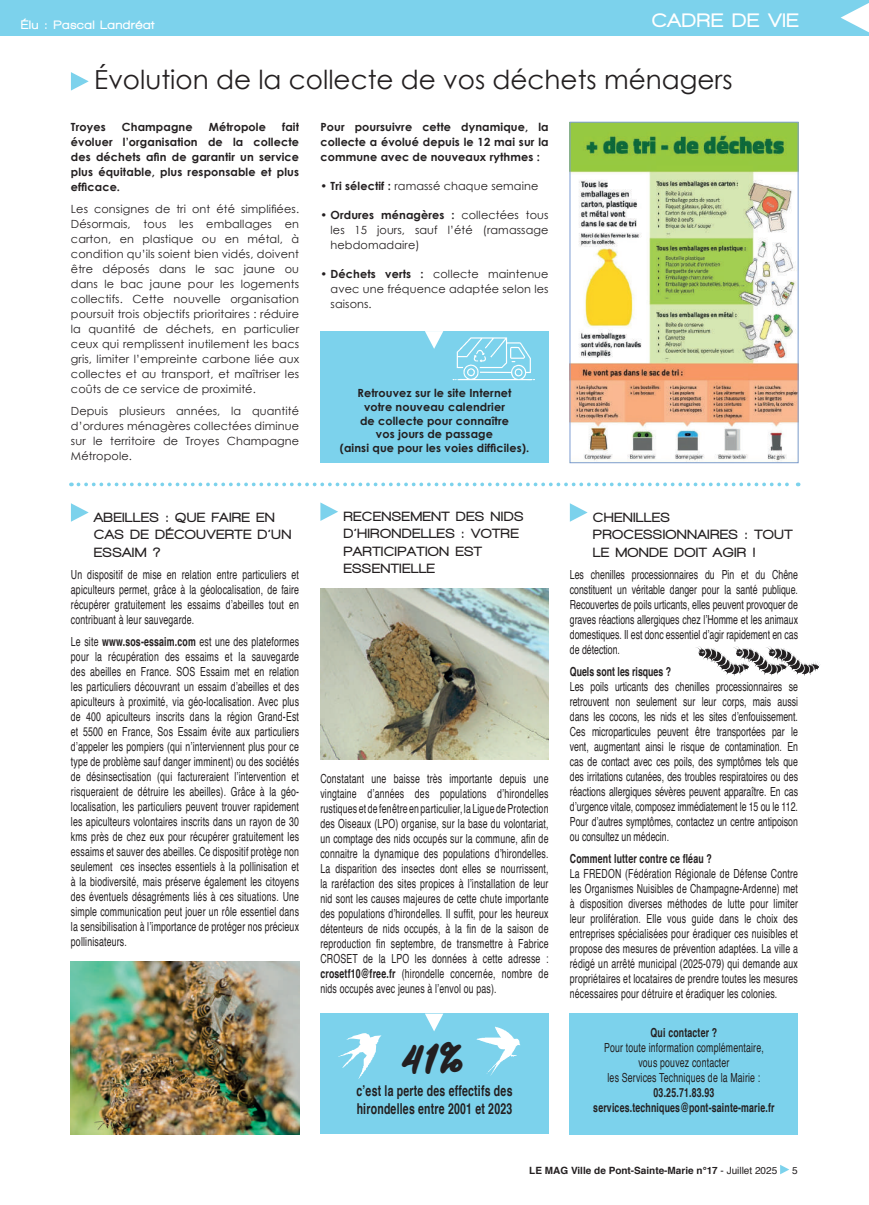
<style>
.page{position:relative;width:869px;height:1205px;background:#fff}
.page>*{position:absolute;margin:0;border:0;box-sizing:border-box;transform-origin:0 0}
.t1{font:42.5px "Bluetea";color:#231f20}
.t2{font:26.25px "Century Gothic";color:#231f20}
.t3{font:900 20px "Walkway";letter-spacing:.07em;color:#fff}
.t4{font:700 15px/17.5px "Helvetica";letter-spacing:.02em;color:#231f20;scale:.7 1}
.t5{font:900 13.75px/17.5px "Walkway";letter-spacing:.07em;color:#231f20}
.t6{font:12.5px/15px "Helvetica";letter-spacing:.02em;color:#231f20;text-align:justify;scale:.7 1}
.t7{font:700 12.5px/15px "Helvetica";letter-spacing:.02em;color:#231f20;text-align:center;scale:.7 1}
.t8{font:700 12.5px "Helvetica";color:#231f20;scale:.7 1}
.t9{font:900 12.5px "Walkway";letter-spacing:.07em;color:#fff}
.t10{font:11.25px/15px "Century Gothic";letter-spacing:.01em;color:#231f20;text-align:justify}
.t11{font:700 11.25px/15px "Century Gothic";letter-spacing:.01em;color:#231f20;text-align:justify}
.t12{font:700 10px "Helvetica";color:#231f20}
.t13{font:10px "Helvetica";color:#231f20}
.s1{font-weight:700}
.s2{font-weight:400}
</style>
<div class="page">
<svg style="left:780px;top:1165px;width:9px;height:9px"></svg>
<div style="left:0;top:0;width:868px;height:35px;background:#7cd2ec"></div>
<svg style="left:841px;top:3px;width:27px;height:29px"></svg>
<svg style="left:71px;top:72px;width:18px;height:19px"></svg>
<svg style="left:71px;top:503px;width:18px;height:19px"></svg>
<svg style="left:320px;top:502px;width:18px;height:19px"></svg>
<img style="left:320px;top:588px;width:228px;height:171px">
<svg style="left:569px;top:503px;width:18px;height:19px"></svg>
<div style="left:320px;top:331px;width:228px;height:132px;background:#7cd2ec"></div>
<svg style="left:425px;top:331px;width:18px;height:18px"></svg>
<img style="left:571px;top:124px;width:224px;height:337px">
<div style="left:569px;top:122px;width:228px;height:341px;border:1px solid #7e9ed2"></div>
<img style="left:71px;top:961px;width:228px;height:173px">
<div style="left:320px;top:1013px;width:228px;height:121px;background:#7cd2ec"></div>
<svg style="left:425px;top:1013px;width:18px;height:18px"></svg>
<img style="left:476px;top:1027px;width:41px;height:48px">
<img style="left:338px;top:1033px;width:43px;height:46px">
<svg style="left:78px;top:482px;width:720px;height:4px"></svg>
<div style="left:569px;top:1013px;width:228px;height:121px;background:#7cd2ec"></div>
<svg style="left:696px;top:646px;width:6px;height:11px"></svg>
<svg style="left:733px;top:646px;width:7px;height:11px"></svg>
<svg style="left:766px;top:646px;width:6px;height:11px"></svg>
<img style="left:456px;top:337px;width:49px;height:31px">
<h3 class="t3" style="left:651px;top:10px;width:147px">CADRE DE VIE</h3>
<h2 class="t2" style="left:94px;top:61px;width:639px">Évolution de la collecte de vos déchets ménagers</h2>
<p class="t11" style="left:71px;top:119px;width:36px">Troyes</p>
<p class="t11" style="left:122px;top:119px;width:72px">Champagne</p>
<p class="t11" style="left:209px;top:119px;width:58px">Métropole</p>
<h3 class="t3" style="left:71px;top:10px;width:177px">ENVIRONNEMENT</h3>
<h3 class="t3" style="left:622px;top:10px;width:177px">ENVIRONNEMENT</h3>
<p class="t9" style="left:21px;top:18px;width:135px">Élu : Pascal Landréat</p>
<p class="t11" style="left:71px;top:119px;width:229px;text-indent:211px">fait évoluer l’organisation de la collecte des déchets afin de garantir un service plus équitable, plus responsable et plus efficace.</p>
<p class="t10" style="left:71px;top:201px;width:229px">Les consignes de tri ont été simplifiées.<br>Désormais, tous les emballages en carton, en plastique ou en métal, à condition qu’ils soient bien vidés, doivent être déposés dans le sac jaune ou dans le bac jaune pour les logements collectifs. Cette nouvelle organisation poursuit trois objectifs prioritaires : réduire la quantité de déchets, en particulier ceux qui remplissent inutilement les bacs gris, limiter l’empreinte carbone liée aux collectes et au transport, et maîtriser les coûts de ce service de proximité.</p>
<p class="t10" style="left:71px;top:403px;width:229px">Depuis plusieurs années, la quantité d’ordures ménagères collectées diminue sur le territoire de Troyes Champagne Métropole.</p>
<p class="t11" style="left:320px;top:119px;width:229px">Pour poursuivre cette dynamique, la collecte a évolué depuis le 12 mai sur la commune avec de nouveaux rythmes :</p>
<p class="t10" style="left:320px;top:178px;width:219px"><span class="s1">• Tri sélectif :</span> ramassé chaque semaine</p>
<p class="t10" style="left:330px;top:207px;width:219px;text-indent:-10px"><span class="s1">• Ordures ménagères :</span> collectées tous les 15 jours, sauf l’été (ramassage hebdomadaire)</p>
<p class="t10" style="left:330px;top:266px;width:219px;text-indent:-10px"><span class="s1">• Déchets verts :</span> collecte maintenue avec une fréquence adaptée selon les saisons.</p>
<p class="t11" style="left:339px;top:386px;width:191px;line-height:13.8px;text-align:center">Retrouvez sur le site Internet<br>votre nouveau calendrier<br>de collecte pour connaître<br>vos jours de passage<br>(ainsi que pour les voies difficiles).</p>
<p class="t5" style="left:94px;top:508px;width:198px">ABEILLES : QUE FAIRE EN<br>CAS DE DÉCOUVERTE D’UN<br>ESSAIM ?</p>
<p class="t6" style="left:71px;top:567px;width:327px">Un dispositif de mise en relation entre particuliers et apiculteurs permet, grâce à la géolocalisation, de faire récupérer gratuitement les essaims d’abeilles tout en contribuant à leur sauvegarde.</p>
<p class="t6" style="left:71px;top:634px;width:327px">Le site <span class="s1">www.sos-essaim.com</span> est une des plateformes pour la récupération des essaims et la sauvegarde des abeilles en France. SOS Essaim met en relation les particuliers découvrant un essaim d’abeilles et des apiculteurs à proximité, via géo-localisation. Avec plus de 400 apiculteurs inscrits dans la région Grand-Est et 5500 en France, Sos Essaim évite aux particuliers d’appeler les pompiers (qui n’interviennent plus pour ce type de problème sauf danger imminent) ou des sociétés de désinsectisation (qui factureraient l’intervention et risqueraient de détruire les abeilles). Grâce à la géo&shy;localisation, les particuliers peuvent trouver rapidement les apiculteurs volontaires inscrits dans un rayon de 30 kms près de chez eux pour récupérer gratuitement les essaims et sauver des abeilles. Ce dispositif protège non seulement ces insectes essentiels à la pollinisation et à la biodiversité, mais préserve également les citoyens des éventuels désagréments liés à ces situations. Une simple communication peut jouer un rôle essentiel dans la sensibilisation à l’importance de protéger nos précieux pollinisateurs.</p>
<p class="t5" style="left:343px;top:507px;width:181px">RECENSEMENT DES NIDS<br>D’HIRONDELLES : VOTRE<br>PARTICIPATION EST<br>ESSENTIELLE</p>
<p class="t6" style="left:320px;top:771px;width:327px">Constatant une baisse très importante depuis une vingtaine d’années des populations d’hirondelles rustiques et de fenêtre en particulier, la Ligue de Protection des Oiseaux (LPO) organise, sur la base du volontariat, un comptage des nids occupés sur la commune, afin de connaitre la dynamique des populations d’hirondelles.<br>La disparition des insectes dont elles se nourrissent, la raréfaction des sites propices à l’installation de leur nid sont les causes majeures de cette chute importante des populations d’hirondelles. Il suffit, pour les heureux détenteurs de nids occupés, à la fin de la saison de reproduction fin septembre, de transmettre à Fabrice CROSET de la LPO les données à cette adresse : <span class="s1">crosetf10@free.fr</span> (hirondelle concernée, nombre de nids occupés avec jeunes à l’envol ou pas).</p>
<h1 class="t1" style="left:404px;top:1032px;width:62px">41%</h1>
<p class="t4" style="left:356px;top:1082px;width:224px">c’est la perte des effectifs des hirondelles entre 2001 et 2023</p>
<p class="t5" style="left:593px;top:508px;width:200px">CHENILLES<br>PROCESSIONNAIRES : TOUT<br>LE MONDE DOIT AGIR !</p>
<p class="t6" style="left:569px;top:567px;width:327px">Les chenilles processionnaires du Pin et du Chêne constituent un véritable danger pour la santé publique.<br>Recouvertes de poils urticants, elles peuvent provoquer de graves réactions allergiques chez l’Homme et les animaux domestiques. Il est donc essentiel d’agir rapidement en cas de détection.</p>
<p class="t8" style="left:569px;top:661px;width:146px">Quels sont les risques ?</p>
<p class="t6" style="left:569px;top:679px;width:327px">Les poils urticants des chenilles processionnaires se retrouvent non seulement sur leur corps, mais aussi dans les cocons, les nids et les sites d’enfouissement.<br>Ces microparticules peuvent être transportées par le vent, augmentant ainsi le risque de contamination. En cas de contact avec ces poils, des symptômes tels que des irritations cutanées, des troubles respiratoires ou des réactions allergiques sévères peuvent apparaître. En cas d’urgence vitale, composez immédiatement le 15 ou le 112.<br>Pour d’autres symptômes, contactez un centre antipoison ou consultez un médecin.</p>
<p class="t7" style="left:569px;top:851px;width:204px">Comment lutter contre ce fléau ?</p>
<p class="t6" style="left:569px;top:866px;width:327px">La FREDON (Fédération Régionale de Défense Contre les Organismes Nuisibles de Champagne-Ardenne) met à disposition diverses méthodes de lutte pour limiter leur prolifération. Elle vous guide dans le choix des entreprises spécialisées pour éradiquer ces nuisibles et propose des mesures de prévention adaptées. La ville a rédigé un arrêté municipal (2025-079) qui demande aux propriétaires et locataires de prendre toutes les mesures nécessaires pour détruire et éradiquer les colonies.</p>
<p class="t7" style="left:650px;top:1025px;width:97px">Qui contacter ?</p>
<p class="t6" style="left:603px;top:1040px;width:230px;text-align:center">Pour toute information complémentaire, vous pouvez contacter<br>les Services Techniques de la Mairie :</p>
<p class="t7" style="left:593px;top:1085px;width:260px">03.25.71.83.93 services.techniques@pont-sainte-marie.fr</p>
<p class="t12" style="left:529px;top:1162px;width:249px">LE MAG Ville de Pont-Sainte-Marie n°17 <span class="s2">- Juillet 2025</span></p>
<p class="t13" style="left:791px;top:1163px;width:7px">5</p>
</div>
